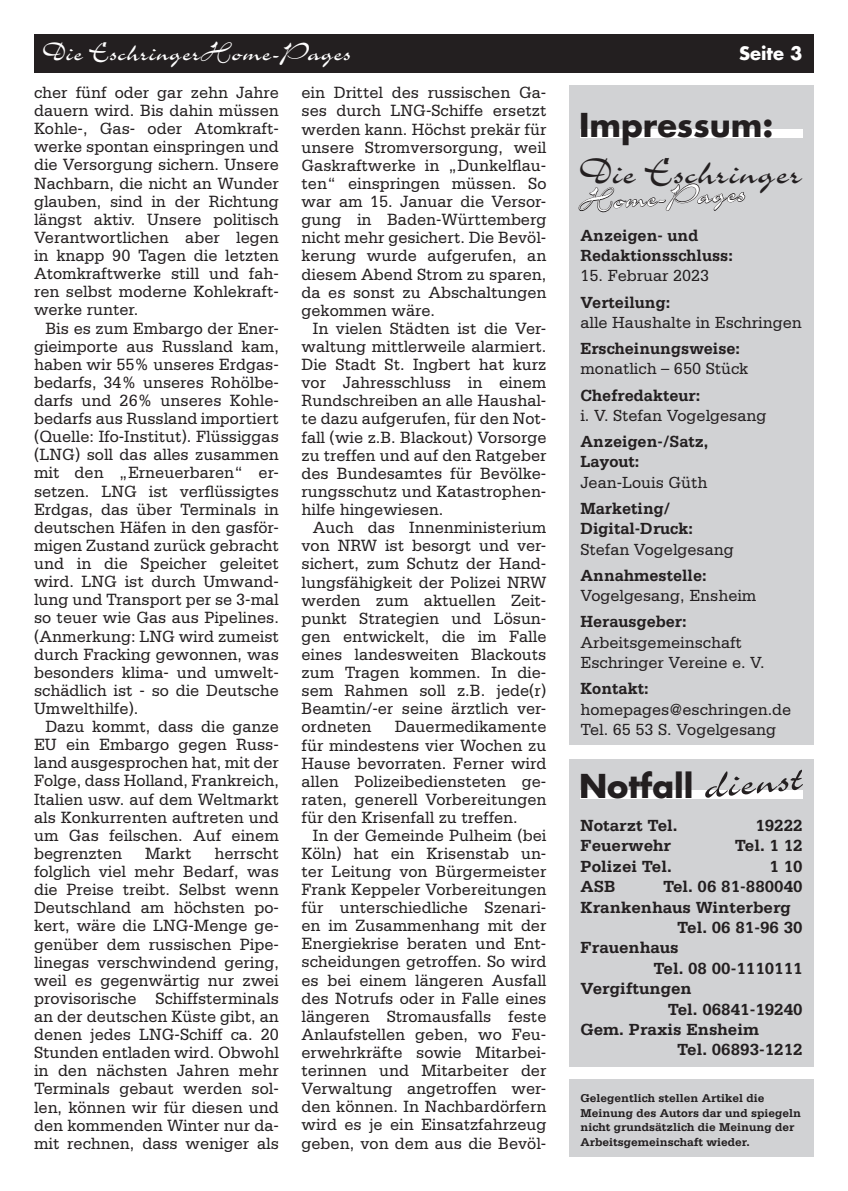
<style>
.page{position:relative;width:848px;height:1191px;background:#fff}
.page>*{position:absolute;margin:0;border:0;box-sizing:border-box;transform-origin:0 0}
.Zwischenüberschrift{font:48px "Charme LT";color:#231f20}
.t1{font:40.8px "Charme LT";color:#231f20}
.t2{font:32.2px "Charme LT";color:#fff}
.Uberschrift{font:700 32px "Futura LT";color:#231f20}
.t3{font:29px "Charme LT";color:#fff}
.t4{font:700 18px "Futura LT";color:#fff}
.Grundtext{font:17.2px/18.2px "Serifa LT";color:#231f20;text-align:justify;scale:.95 1}
.t5{font:17px "Serifa LT";color:#231f20;scale:.96 1}
.t6{font:700 17px "Serifa LT";color:#231f20}
.t7{font:700 17px "Serifa LT";color:#231f20;scale:.96 1}
.t8{font:700 12px/14.4px "Serifa LT";color:#231f20}
</style>
<div class="page">
<div style="left:34px;top:34px;width:780px;height:38px;background:#231f20"></div>
<div style="left:569px;top:85px;width:245px;height:659px;background:#d1d2d4"></div>
<div style="left:569px;top:1079px;width:245px;height:78px;background:#d1d2d4"></div>
<div style="left:569px;top:759px;width:245px;height:307px;background:#d1d2d4"></div>
<div style="left:580px;top:790px;width:222px;height:8px;background:#fff"></div>
<div style="left:580px;top:129px;width:222px;height:8px;background:#fff"></div>
<svg style="left:578px;top:183px;width:167px;height:30px"></svg>
<p class="t3" style="left:43px;top:38px;width:310px">Die EschringerHome-Pages</p>
<p class="t4" style="left:739px;top:42px;width:65px">Seite 3</p>
<p class="Grundtext" style="left:34px;top:83px;width:259px">cher fünf oder gar zehn Jahre dauern wird. Bis dahin müssen Kohle-, Gas- oder Atomkraft&shy;werke spontan einspringen und die Versorgung sichern. Unsere Nachbarn, die nicht an Wunder glauben, sind in der Richtung längst aktiv. Unsere politisch Verantwortlichen aber legen in knapp 90 Tagen die letzten Atomkraftwerke still und fah&shy;ren selbst moderne Kohlekraft&shy;werke runter.</p>
<p class="Grundtext" style="left:34px;top:319px;width:259px;text-indent:11px">Bis es zum Embargo der Ener&shy;gieimporte aus Russland kam, haben wir 55% unseres Erdgas&shy;bedarfs, 34% unseres Rohölbe&shy;darfs und 26% unseres Kohle&shy;bedarfs aus Russland importiert (Quelle: Ifo-Institut). Flüssiggas (LNG) soll das alles zusammen mit den „Erneuerbaren“ er&shy;setzen. LNG ist verflüssigtes Erdgas, das über Terminals in deutschen Häfen in den gasför&shy;migen Zustand zurück gebracht und in die Speicher geleitet wird. LNG ist durch Umwand&shy;lung und Transport per se 3-mal so teuer wie Gas aus Pipelines. (Anmerkung: LNG wird zumeist durch Fracking gewonnen, was besonders klima- und umwelt&shy;schädlich ist - so die Deutsche Umwelthilfe).</p>
<p class="Grundtext" style="left:34px;top:717px;width:259px;text-indent:11px">Dazu kommt, dass die ganze EU ein Embargo gegen Russ&shy;land ausgesprochen hat, mit der Folge, dass Holland, Frankreich, Italien usw. auf dem Weltmarkt als Konkurrenten auftreten und um Gas feilschen. Auf einem begrenzten</p>
<p class="Grundtext" style="left:34px;top:844px;width:259px;text-indent:180px">herrscht folglich viel mehr Bedarf, was die Preise treibt. Selbst wenn Deutschland am höchsten po&shy;kert, wäre die LNG-Menge ge&shy;genüber dem russischen Pipe&shy;linegas verschwindend gering, weil es gegenwärtig nur zwei provisorische Schiffsterminals an der deutschen Küste gibt, an denen jedes LNG-Schiff ca. 20<br>Stunden entladen wird. Obwohl in den nächsten Jahren mehr Terminals gebaut werden sol&shy;len, können wir für diesen und den kommenden Winter nur da&shy;mit rechnen, dass weniger als</p>
<p class="Grundtext" style="left:145px;top:844px;width:50px">Markt</p>
<p class="Grundtext" style="left:301px;top:84px;width:259px">ein Drittel des russischen Ga&shy;ses durch LNG-Schiffe ersetzt werden kann. Höchst prekär für unsere Stromversorgung, weil Gaskraftwerke in „Dunkelflau&shy;ten“ einspringen müssen. So war am 15. Januar die Versor&shy;gung in Baden-Württemberg nicht mehr gesichert. Die Bevöl&shy;kerung wurde aufgerufen, an diesem Abend Strom zu sparen, da es sonst zu Abschaltungen gekommen wäre.</p>
<p class="Grundtext" style="left:301px;top:319px;width:259px;text-indent:11px">In vielen Städten ist die Ver&shy;waltung mittlerweile alarmiert.<br>Die Stadt St. Ingbert hat kurz vor Jahresschluss in einem Rundschreiben an alle Haushal&shy;te dazu aufgerufen, für den Not&shy;fall (wie z.B. Blackout) Vorsorge zu treffen und auf den Ratgeber des Bundesamtes für Bevölke&shy;rungsschutz und Katastrophen&shy;hilfe hingewiesen.</p>
<p class="Grundtext" style="left:301px;top:518px;width:259px;text-indent:11px">Auch das Innenministerium von NRW ist besorgt und ver&shy;sichert, zum Schutz der Hand&shy;lungsfähigkeit der Polizei NRW werden zum aktuellen Zeit&shy;punkt Strategien und Lösun&shy;gen entwickelt, die im Falle eines landesweiten Blackouts zum Tragen kommen. In die&shy;sem Rahmen soll z.B. jede(r)<br>Beamtin/-er seine ärztlich ver&shy;ordneten</p>
<p class="Grundtext" style="left:301px;top:718px;width:259px;text-indent:93px">Dauermedikamente für mindestens vier Wochen zu Hause bevorraten. Ferner wird allen Polizeibediensteten ge&shy;raten, generell Vorbereitungen für den Krisenfall zu treffen.</p>
<p class="Grundtext" style="left:301px;top:826px;width:259px;text-indent:11px">In der Gemeinde Pulheim (bei Köln) hat ein Krisenstab un&shy;ter Leitung von Bürgermeister Frank Keppeler Vorbereitungen für unterschiedliche Szenari&shy;en im Zusammenhang mit der Energiekrise beraten und Ent&shy;scheidungen getroffen. So wird es bei einem längeren Ausfall des Notrufs oder in Falle eines längeren Stromausfalls feste Anlaufstellen geben, wo Feu&shy;erwehrkräfte sowie Mitarbei&shy;terinnen und Mitarbeiter der Verwaltung angetroffen wer&shy;den können. In Nachbardörfern wird es je ein Einsatzfahrzeug geben, von dem aus die Bevöl-</p>
<p class="Uberschrift" style="left:579px;top:104px;width:196px">Impressum:</p>
<p class="t1" style="left:579px;top:153px;width:225px">Die Eschringer</p>
<p class="t2" style="left:578px;top:185px;width:168px;rotate:-3deg">Home-Pages</p>
<p class="t7" style="left:580px;top:225px;width:124px">Anzeigen- und</p>
<p class="t7" style="left:580px;top:245px;width:160px">Redaktionsschluss:</p>
<p class="t5" style="left:580px;top:266px;width:136px">15. Februar 2023</p>
<p class="t7" style="left:580px;top:292px;width:95px">Verteilung:</p>
<p class="t5" style="left:580px;top:313px;width:232px">alle Haushalte in Eschringen</p>
<p class="t7" style="left:580px;top:338px;width:168px">Erscheinungsweise:</p>
<p class="t5" style="left:580px;top:359px;width:176px">monatlich – 650 Stück</p>
<p class="t7" style="left:580px;top:385px;width:126px">Chefredakteur:</p>
<p class="t5" style="left:580px;top:406px;width:195px">i. V. Stefan Vogelgesang</p>
<p class="t7" style="left:580px;top:431px;width:135px">Anzeigen-/Satz,</p>
<p class="t7" style="left:580px;top:452px;width:63px">Layout:</p>
<p class="t5" style="left:580px;top:473px;width:134px">Jean-Louis Güth</p>
<p class="t7" style="left:580px;top:498px;width:95px">Marketing/</p>
<p class="t7" style="left:580px;top:519px;width:119px">Digital-Druck:</p>
<p class="t5" style="left:580px;top:540px;width:161px">Stefan Vogelgesang</p>
<p class="t7" style="left:580px;top:565px;width:133px">Annahmestelle:</p>
<p class="t5" style="left:580px;top:586px;width:185px">Vogelgesang, Ensheim</p>
<p class="t7" style="left:580px;top:611px;width:112px">Herausgeber:</p>
<p class="t5" style="left:580px;top:632px;width:170px">Arbeitsgemeinschaft</p>
<p class="t5" style="left:580px;top:653px;width:193px">Eschringer Vereine e. V.</p>
<p class="t7" style="left:580px;top:678px;width:72px">Kontakt:</p>
<p class="t5" style="left:580px;top:699px;width:221px">homepages@eschringen.de</p>
<p class="t5" style="left:580px;top:720px;width:205px">Tel. 65 53 S. Vogelgesang</p>
<p class="Uberschrift" style="left:579px;top:765px;width:116px">Notfall</p>
<p class="Zwischenüberschrift" style="left:701px;top:762px;width:101px;rotate:-5deg">dienst</p>
<p class="t6" style="left:580px;top:815px;width:99px">Notarzt Tel.</p>
<p class="t6" style="left:755px;top:815px;width:49px">19222</p>
<p class="t6" style="left:580px;top:836px;width:92px">Feuerwehr</p>
<p class="t6" style="left:735px;top:836px;width:69px">Tel. 1 12</p>
<p class="t6" style="left:580px;top:856px;width:93px">Polizei Tel.</p>
<p class="t6" style="left:769px;top:856px;width:35px">1 10</p>
<p class="t6" style="left:580px;top:876px;width:36px">ASB</p>
<p class="t6" style="left:663px;top:876px;width:141px">Tel. 06 81-880040</p>
<p class="t6" style="left:580px;top:897px;width:212px">Krankenhaus Winterberg</p>
<p class="t6" style="left:677px;top:917px;width:127px">Tel. 06 81-96 30</p>
<p class="t6" style="left:580px;top:938px;width:100px">Frauenhaus</p>
<p class="t6" style="left:653px;top:958px;width:150px">Tel. 08 00-1110111</p>
<p class="t6" style="left:580px;top:978px;width:113px">Vergiftungen</p>
<p class="t6" style="left:667px;top:999px;width:136px">Tel. 06841-19240</p>
<p class="t6" style="left:580px;top:1019px;width:180px">Gem. Praxis Ensheim</p>
<p class="t6" style="left:677px;top:1040px;width:127px">Tel. 06893-1212</p>
<p class="t8" style="left:580px;top:1091px;width:222px">Gelegentlich stellen Artikel die Meinung des Autors dar und spiegeln nicht grundsätzlich die Meinung der Arbeitsgemeinschaft wieder.</p>
</div>
